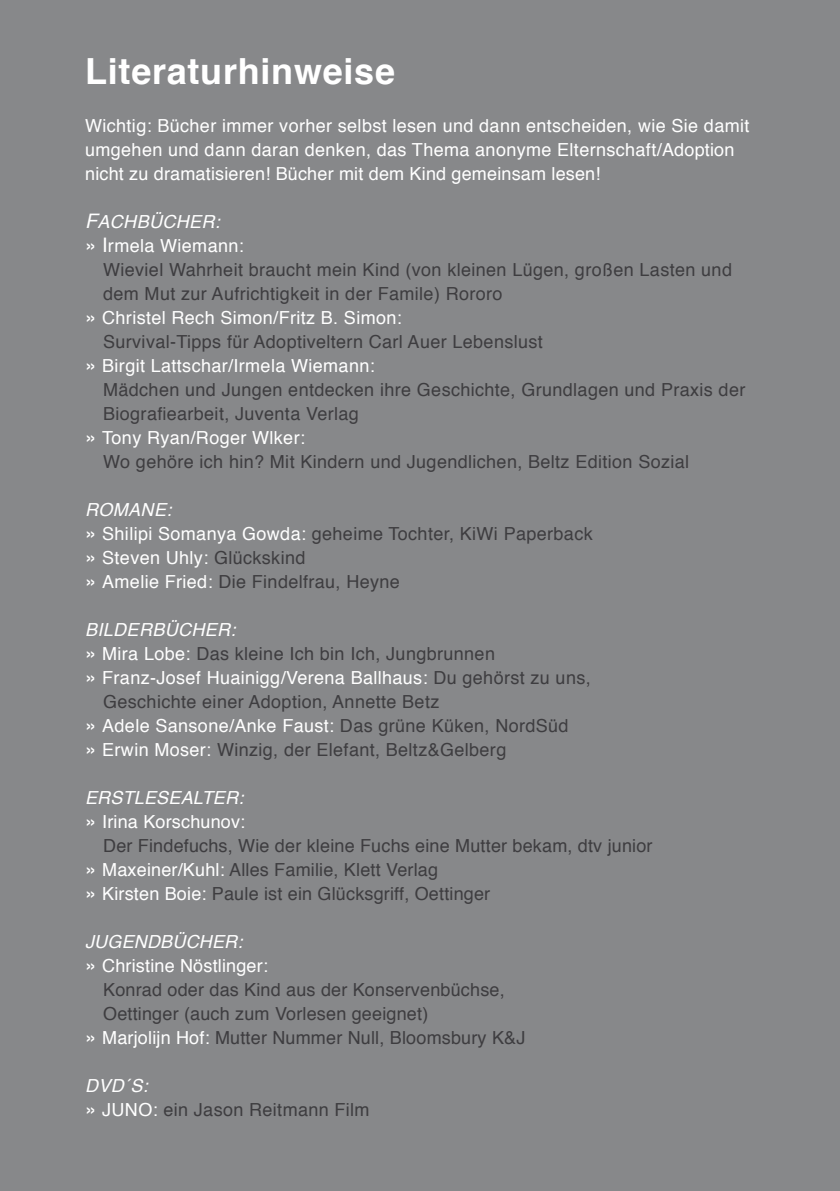
<style>
.page{position:relative;width:840px;height:1191px;background:#fff}
.page>*{position:absolute;margin:0;border:0;box-sizing:border-box;transform-origin:0 0}
.t1{font:700 36px "Helvetica";letter-spacing:.02em;color:#fff}
.t2{font:18px/24px "Helvetica";letter-spacing:.02em;color:#3e3d40}
.t3{font:18px/24px "Helvetica";letter-spacing:.02em;color:#fff}
.t4{font:italic 18px "Helvetica";letter-spacing:.01em;color:#fff}
.s1{font-size:20px}
.s2{font-style:italic;color:#fff}
.s3{font-size:20px;color:#fff}
.s4{color:#fff}
.s5{color:#3e3d40}
</style>
<div class="page">
<div style="left:0;top:0;width:839px;height:1191px;background:#87888a"></div>
<h1 class="t1" style="left:85px;top:42px;width:311px">Literaturhinweise</h1>
<p class="t3" style="left:85px;top:114px;width:665px">Wichtig: Bücher immer vorher selbst lesen und dann entscheiden, wie Sie damit umgehen und dann daran denken, das Thema anonyme Elternschaft/Adoption nicht zu dramatisieren! Bücher mit dem Kind gemeinsam lesen!</p>
<p class="t4" style="left:85px;top:207px;width:136px"><span class="s1">F</span>ACHBÜCHER:</p>
<p class="t3" style="left:85px;top:234px;width:160px"><span class="s1">» I</span>rmela Wiemann:</p>
<p class="t2" style="left:103px;top:258px;width:630px">Wieviel Wahrheit braucht mein Kind (von kleinen Lügen, großen Lasten und</p>
<p class="t2" style="left:103px;top:282px;width:401px">dem Mut zur Aufrichtigkeit in der Famile) Rororo</p>
<p class="t3" style="left:85px;top:306px;width:318px"><span class="s1">»</span> Christel Rech Simon/Fritz B. Simon:</p>
<p class="t2" style="left:103px;top:330px;width:441px">Survival-Tipps für Adoptiveltern Carl Auer Lebenslust</p>
<p class="t3" style="left:85px;top:354px;width:291px"><span class="s1">»</span> Birgit Lattschar/Irmela Wiemann:</p>
<p class="t2" style="left:103px;top:378px;width:643px">Mädchen und Jungen entdecken ihre Geschichte, Grundlagen und Praxis der</p>
<p class="t2" style="left:103px;top:402px;width:257px">Biografiearbeit, Juventa Verlag</p>
<p class="t3" style="left:85px;top:426px;width:221px"><span class="s1">»</span> Tony Ryan/Roger Wlker:</p>
<p class="t2" style="left:103px;top:450px;width:587px">Wo gehöre ich hin? Mit Kindern und Jugendlichen, Beltz Edition Sozial</p>
<p class="t2" style="left:85px;top:498px;width:509px"><span class="s2">ROMANE:<br></span><span class="s3">»</span> <span class="s4">Shilipi Somanya Gowda:</span> geheime Tochter, KiWi Paperback <span class="s3">»</span> <span class="s4">Steven Uhly:</span> Glückskind<br><span class="s3">»</span> <span class="s4">Amelie Fried:</span> Die Findelfrau, Heyne</p>
<p class="t4" style="left:85px;top:615px;width:152px">BILDERBÜCHER:</p>
<p class="t2" style="left:85px;top:642px;width:411px"><span class="s3">»</span> <span class="s4">Mira Lobe:</span> Das kleine Ich bin Ich, Jungbrunnen</p>
<p class="t3" style="left:85px;top:666px;width:507px"><span class="s1">»</span> Franz-Josef Huainigg/Verena Ballhaus: <span class="s5">Du gehörst zu uns,</span></p>
<p class="t2" style="left:103px;top:690px;width:337px">Geschichte einer Adoption, Annette Betz</p>
<p class="t3" style="left:85px;top:714px;width:484px"><span class="s1">»</span> Adele Sansone/Anke Faust: <span class="s5">Das grüne Küken, NordSüd</span></p>
<p class="t2" style="left:85px;top:738px;width:422px"><span class="s3">»</span> <span class="s4">Erwin Moser:</span> Winzig, der Elefant, Beltz&amp;Gelberg</p>
<p class="t4" style="left:85px;top:783px;width:160px">ERSTLESEALTER:</p>
<p class="t3" style="left:85px;top:810px;width:162px"><span class="s1">»</span> Irina Korschunov:</p>
<p class="t2" style="left:103px;top:834px;width:550px">Der Findefuchs, Wie der kleine Fuchs eine Mutter bekam, dtv junior</p>
<p class="t2" style="left:85px;top:858px;width:354px"><span class="s3">»</span> <span class="s4">Maxeiner/Kuhl:</span> Alles Familie, Klett Verlag</p>
<p class="t2" style="left:85px;top:882px;width:406px"><span class="s3">»</span> <span class="s4">Kirsten Boie:</span> Paule ist ein Glücksgriff, Oettinger</p>
<p class="t4" style="left:85px;top:927px;width:159px">JUGENDBÜCHER:</p>
<p class="t3" style="left:85px;top:954px;width:184px"><span class="s1">»</span> Christine Nöstlinger:</p>
<p class="t2" style="left:103px;top:978px;width:403px">Konrad oder das Kind aus der Konservenbüchse,</p>
<p class="t2" style="left:103px;top:1002px;width:326px">Oettinger (auch zum Vorlesen geeignet)</p>
<p class="t2" style="left:85px;top:1026px;width:441px"><span class="s3">»</span> <span class="s4">Marjolijn Hof:</span> Mutter Nummer Null, Bloomsbury K&amp;J</p>
<p class="t2" style="left:85px;top:1074px;width:286px"><span class="s2">DVD´S:<br></span><span class="s3">»</span> <span class="s4">JUNO:</span> ein Jason Reitmann Film</p>
</div>
